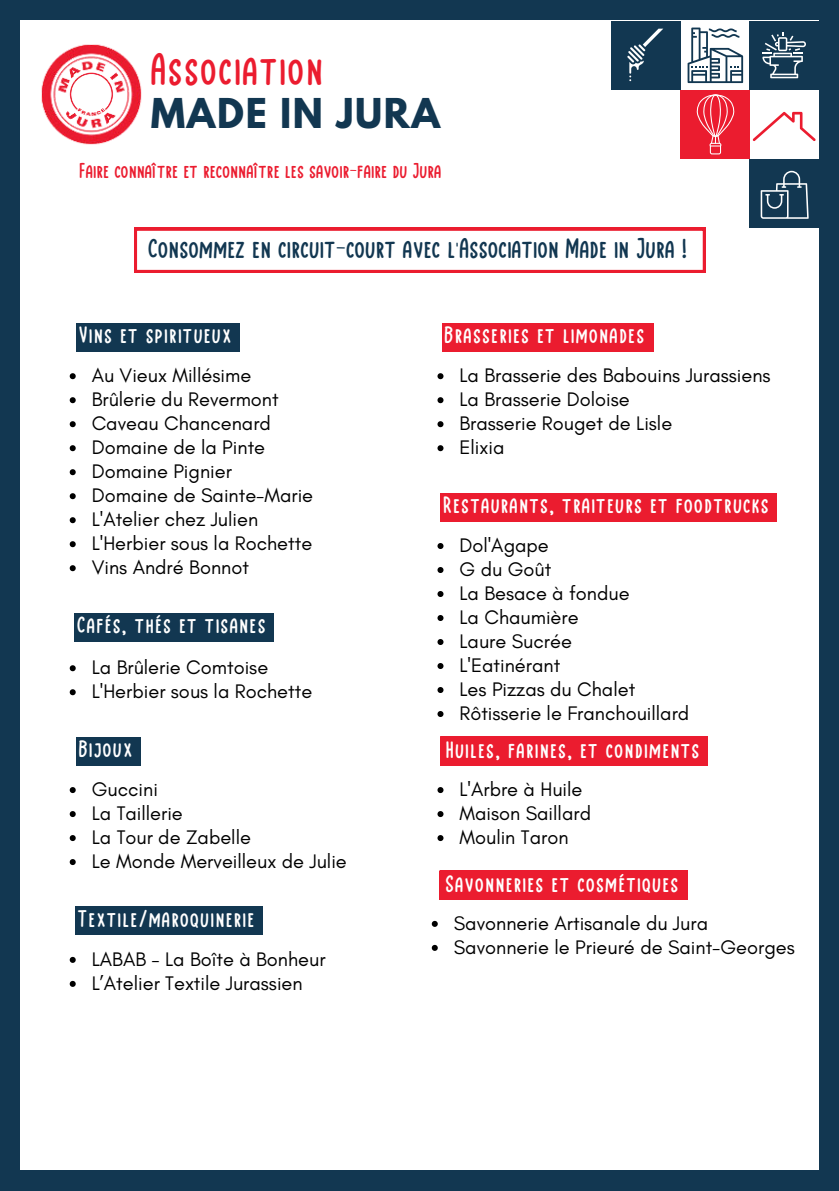
<style>
.page{position:relative;width:839px;height:1191px;background:#fff}
.page>*{position:absolute;margin:0;border:0;box-sizing:border-box;transform-origin:0 0}
.t1{font:44.8px "Limejuice";letter-spacing:.03em;color:#eb1c2f}
.t2{font:700 36.4px "League Spartan";letter-spacing:.045em;color:#123751}
.t3{font:28px "Limejuice";color:#123751}
.t4{font:24px "Limejuice";letter-spacing:.045em;color:#fff}
.t5{font:21px "Limejuice";color:#eb1c2f}
.t6{font:20px/24px "Glacial Indifference";color:#000}
</style>
<div class="page">
<div style="left:0;top:0;width:838px;height:1191px;background:#123751"></div>
<div style="left:21px;top:21px;width:798px;height:1149px;background:#fff"></div>
<svg style="left:70px;top:373px;width:6px;height:6px"></svg>
<svg style="left:70px;top:397px;width:6px;height:6px"></svg>
<svg style="left:70px;top:421px;width:6px;height:6px"></svg>
<svg style="left:70px;top:445px;width:6px;height:6px"></svg>
<svg style="left:70px;top:469px;width:6px;height:6px"></svg>
<svg style="left:70px;top:493px;width:6px;height:6px"></svg>
<svg style="left:70px;top:517px;width:6px;height:6px"></svg>
<svg style="left:70px;top:541px;width:6px;height:6px"></svg>
<svg style="left:70px;top:565px;width:6px;height:6px"></svg>
<svg style="left:437px;top:373px;width:6px;height:6px"></svg>
<svg style="left:437px;top:397px;width:6px;height:6px"></svg>
<svg style="left:437px;top:421px;width:6px;height:6px"></svg>
<svg style="left:437px;top:445px;width:6px;height:6px"></svg>
<svg style="left:437px;top:543px;width:6px;height:6px"></svg>
<svg style="left:437px;top:567px;width:6px;height:6px"></svg>
<svg style="left:437px;top:591px;width:6px;height:6px"></svg>
<svg style="left:437px;top:615px;width:6px;height:6px"></svg>
<svg style="left:437px;top:639px;width:6px;height:6px"></svg>
<svg style="left:437px;top:663px;width:6px;height:6px"></svg>
<svg style="left:437px;top:687px;width:6px;height:6px"></svg>
<svg style="left:437px;top:711px;width:6px;height:6px"></svg>
<div style="left:76px;top:323px;width:163px;height:28px;background:#123751"></div>
<div style="left:441px;top:323px;width:212px;height:28px;background:#eb1c2f"></div>
<div style="left:440px;top:493px;width:336px;height:28px;background:#eb1c2f"></div>
<svg style="left:70px;top:665px;width:6px;height:6px"></svg>
<svg style="left:70px;top:689px;width:6px;height:6px"></svg>
<div style="left:74px;top:613px;width:200px;height:28px;background:#123751"></div>
<svg style="left:437px;top:787px;width:6px;height:6px"></svg>
<svg style="left:437px;top:811px;width:6px;height:6px"></svg>
<svg style="left:437px;top:835px;width:6px;height:6px"></svg>
<div style="left:440px;top:737px;width:267px;height:28px;background:#eb1c2f"></div>
<svg style="left:70px;top:787px;width:6px;height:6px"></svg>
<svg style="left:70px;top:811px;width:6px;height:6px"></svg>
<svg style="left:70px;top:835px;width:6px;height:6px"></svg>
<svg style="left:70px;top:859px;width:6px;height:6px"></svg>
<svg style="left:432px;top:921px;width:6px;height:6px"></svg>
<svg style="left:432px;top:945px;width:6px;height:6px"></svg>
<svg style="left:70px;top:957px;width:6px;height:6px"></svg>
<svg style="left:70px;top:981px;width:6px;height:6px"></svg>
<div style="left:76px;top:737px;width:64px;height:28px;background:#123751"></div>
<div style="left:75px;top:907px;width:188px;height:28px;background:#123751"></div>
<div style="left:440px;top:871px;width:247px;height:28px;background:#eb1c2f"></div>
<svg style="left:134px;top:228px;width:571px;height:45px"></svg>
<img style="left:41px;top:44px;width:101px;height:101px">
<div style="left:749px;top:21px;width:69px;height:69px;background:#123751"></div>
<div style="left:680px;top:90px;width:69px;height:69px;background:#eb1c2f"></div>
<div style="left:611px;top:21px;width:69px;height:69px;background:#123751"></div>
<div style="left:749px;top:159px;width:69px;height:69px;background:#123751"></div>
<svg style="left:762px;top:32px;width:44px;height:46px"></svg>
<svg style="left:627px;top:29px;width:36px;height:52px"></svg>
<svg style="left:696px;top:94px;width:38px;height:60px"></svg>
<svg style="left:760px;top:171px;width:48px;height:48px"></svg>
<svg style="left:687px;top:28px;width:56px;height:55px"></svg>
<svg style="left:752px;top:112px;width:63px;height:29px"></svg>
<h1 class="t1" style="left:151px;top:45px;width:174px">Association</h1>
<h2 class="t2" style="left:151px;top:85px;width:291px">MADE IN JURA</h2>
<p class="t5" style="left:80px;top:159px;width:364px">Faire connaître et reconnaître les savoir-faire du Jura</p>
<h3 class="t3" style="left:148px;top:233px;width:540px">Consommez en circuit-court avec l'Association Made in Jura !</h3>
<p class="t4" style="left:79px;top:322px;width:154px">Vins et spiritueux</p>
<p class="t4" style="left:444px;top:322px;width:201px">Brasseries et limonades</p>
<p class="t6" style="left:92px;top:364px;width:223px">Au Vieux Millésime<br>Brûlerie du Revermont<br>Caveau Chancenard<br>Domaine de la Pinte<br>Domaine Pignier<br>Domaine de Sainte-Marie<br>L'Atelier chez Julien<br>L'Herbier sous la Rochette<br>Vins André Bonnot</p>
<p class="t6" style="left:459px;top:364px;width:312px">La Brasserie des Babouins Jurassiens<br>La Brasserie Doloise<br>Brasserie Rouget de Lisle<br>Elixia</p>
<p class="t4" style="left:443px;top:492px;width:327px">Restaurants, traiteurs et foodtrucks</p>
<p class="t6" style="left:459px;top:534px;width:231px">Dol'Agape<br>G du Goût<br>La Besace à fondue<br>La Chaumière<br>Laure Sucrée<br>L'Eatinérant<br>Les Pizzas du Chalet<br>Rôtisserie le Franchouillard</p>
<p class="t4" style="left:77px;top:612px;width:190px">Cafés, thés et tisanes</p>
<p class="t6" style="left:92px;top:656px;width:222px">La Brûlerie Comtoise<br>L'Herbier sous la Rochette</p>
<p class="t4" style="left:79px;top:736px;width:55px">Bijoux</p>
<p class="t4" style="left:446px;top:737px;width:255px">Huiles, farines, et condiments</p>
<p class="t6" style="left:92px;top:778px;width:256px">Guccini<br>La Taillerie<br>La Tour de Zabelle<br>Le Monde Merveilleux de Julie</p>
<p class="t6" style="left:459px;top:778px;width:133px">L'Arbre à Huile<br>Maison Saillard<br>Moulin Taron</p>
<p class="t4" style="left:445px;top:871px;width:235px">Savonneries et cosmétiques</p>
<p class="t4" style="left:78px;top:906px;width:178px">Textile/maroquinerie</p>
<p class="t6" style="left:92px;top:948px;width:235px">LABAB - La Boîte à Bonheur<br>L’Atelier Textile Jurassien</p>
<p class="t6" style="left:454px;top:912px;width:342px">Savonnerie Artisanale du Jura<br>Savonnerie le Prieuré de Saint-Georges</p>
</div>
